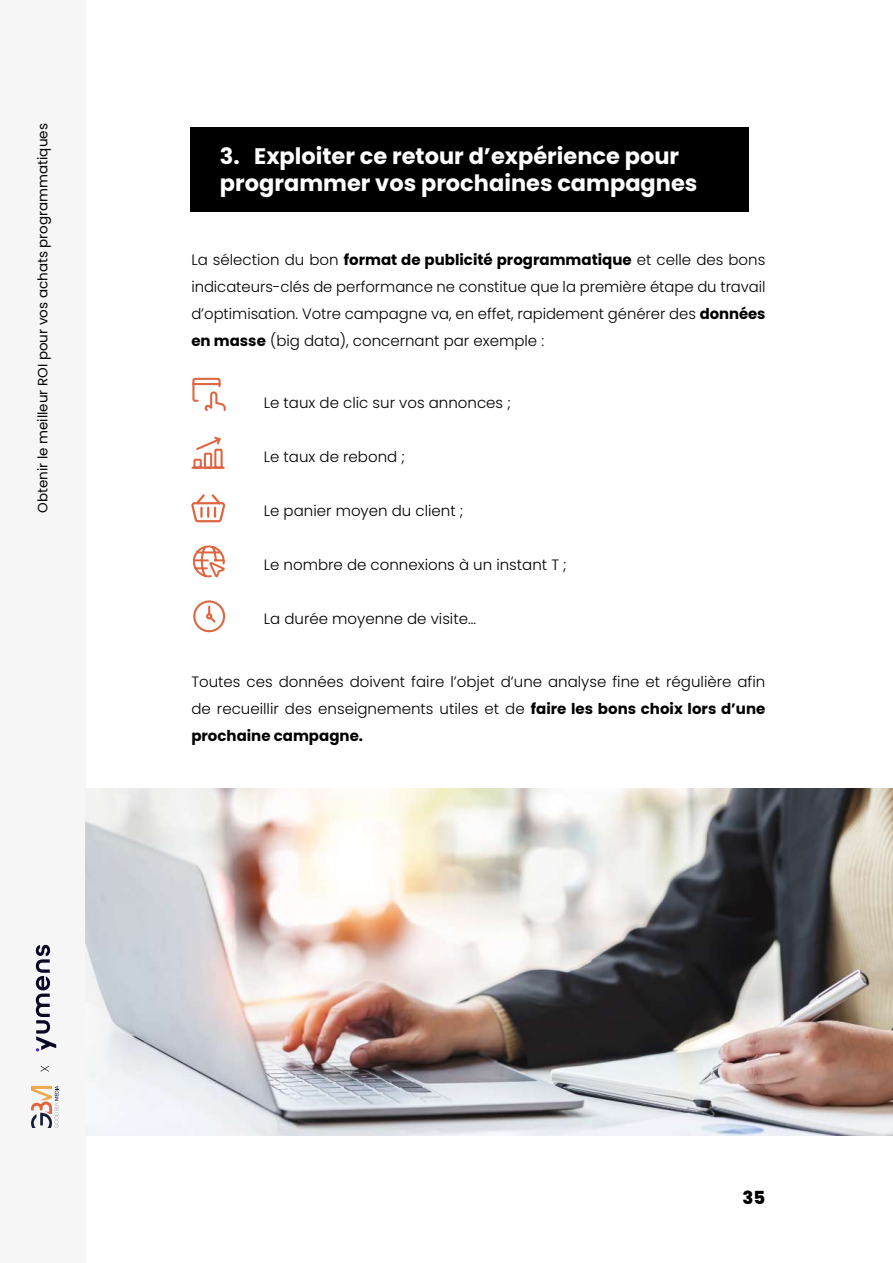
<style>
.page{position:relative;width:893px;height:1263px;background:#fff}
.page>*{position:absolute;margin:0;border:0;box-sizing:border-box;transform-origin:0 0}
.t1{font:700 22.5px/27px "Poppins";color:#fff}
.t2{font:800 18px "Poppins";color:#000}
.t3{font:300 15px/27px "Poppins";color:#000;text-align:justify}
.t4{font:13.5px "Poppins";color:#000}
.s1{font-weight:700}
</style>
<div class="page">
<div style="left:0;top:0;width:85px;height:1263px;background:#f7f6f7"></div>
<svg style="left:41px;top:1066px;width:8px;height:6px"></svg>
<svg style="left:36px;top:945px;width:20px;height:106px"></svg>
<svg style="left:31px;top:1086px;width:28px;height:42px"></svg>
<div style="left:190px;top:127px;width:558px;height:84px;background:#000"></div>
<svg style="left:192px;top:377px;width:34px;height:35px"></svg>
<svg style="left:191px;top:436px;width:34px;height:33px"></svg>
<svg style="left:192px;top:494px;width:34px;height:29px"></svg>
<svg style="left:193px;top:600px;width:33px;height:33px"></svg>
<svg style="left:192px;top:545px;width:33px;height:33px"></svg>
<img style="left:85px;top:789px;width:808px;height:346px">
<p class="t4" style="left:35px;top:513px;width:391px;rotate:-90deg">Obtenir le meilleur ROI pour vos achats programmatiques</p>
<h1 class="t1" style="left:220px;top:142px;width:479px">3. Exploiter ce retour d’expérience pour programmer vos prochaines campagnes</h1>
<p class="t3" style="left:191px;top:247px;width:576px">La sélection du bon <span class="s1">format de publicité programmatique</span> et celle des bons indicateurs-clés de performance ne constitue que la première étape du travail d’optimisation. Votre campagne va, en effet, rapidement générer des <span class="s1">données en masse</span> (big data), concernant par exemple :</p>
<p class="t3" style="left:264px;top:389px;width:248px">Le taux de clic sur vos annonces ;</p>
<p class="t3" style="left:264px;top:443px;width:142px">Le taux de rebond ;</p>
<p class="t3" style="left:264px;top:497px;width:201px">Le panier moyen du client ;</p>
<p class="t3" style="left:264px;top:551px;width:304px">Le nombre de connexions à un instant T ;</p>
<p class="t3" style="left:264px;top:605px;width:214px">La durée moyenne de visite...</p>
<p class="t3" style="left:191px;top:668px;width:576px">Toutes ces données doivent faire l’objet d’une analyse fine et régulière afin de recueillir des enseignements utiles et de <span class="s1">faire les bons choix lors d’une prochaine campagne.</span></p>
<p class="t2" style="left:743px;top:1187px;width:24px">35</p>
</div>
